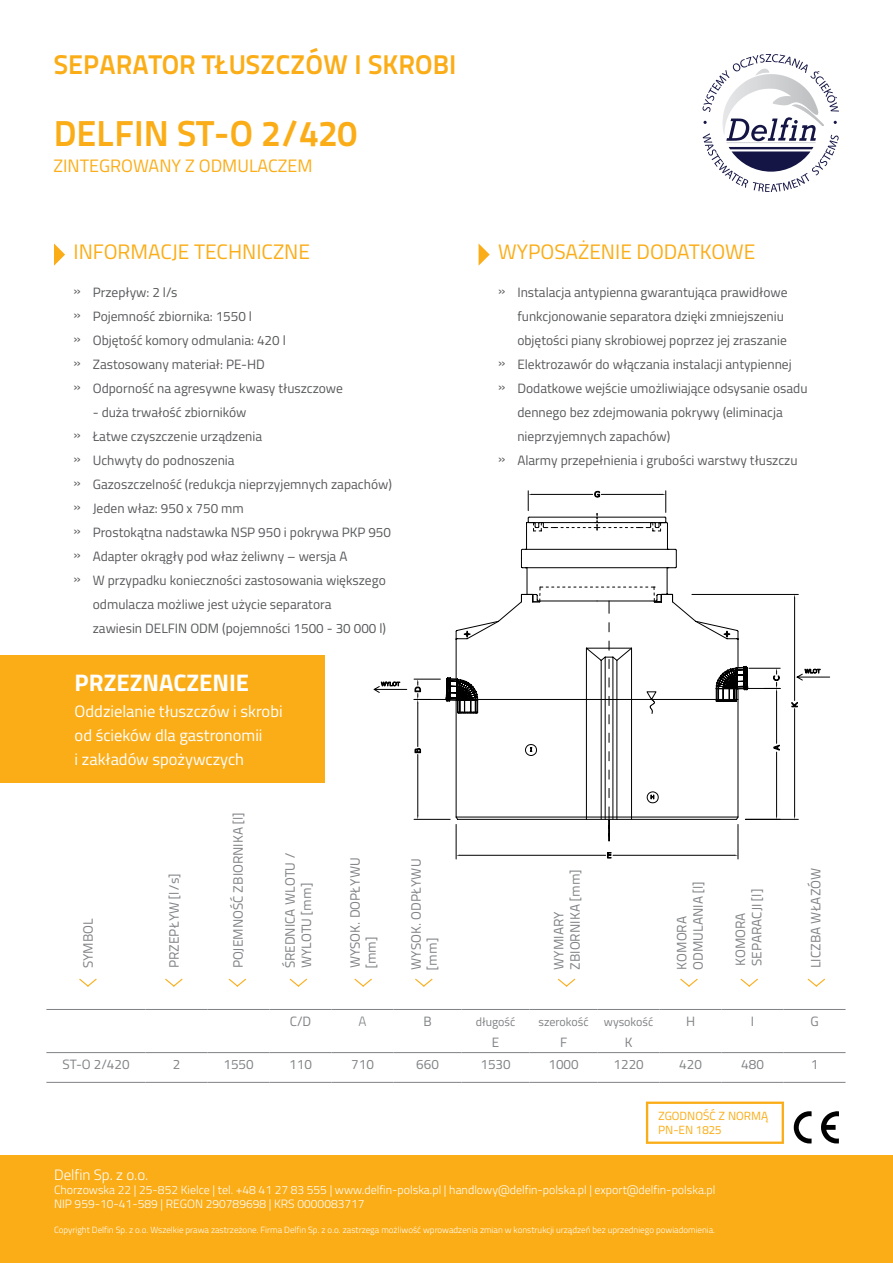
<style>
.page{position:relative;width:893px;height:1263px;background:#fff}
.page>*{position:absolute;margin:0;border:0;box-sizing:border-box;transform-origin:0 0}
.t1{font:700 36px "Titillium Text 22 L";color:#fbad18}
.t2{font:700 27px "Titillium Text 22 L";color:#fbad18}
.t3{font:700 24px "Titillium";color:#fff}
.t4{font:21px "Titillium";color:#fbad18}
.t5{font:18px "Titillium";color:#fbad18}
.t6{font:16.5px/24px "Titillium";color:#fff}
.t7{font:300 15px "Titillium";color:#fff}
.t8{font:13.5px/24px "Titillium";color:#58595b}
.t9{font:13.5px/16.2px "Titillium Text 22 L";color:#808285}
.t10{font:13.5px "Titillium";color:#808285}
.t11{font:300 13.5px "Titillium";color:#808285}
.t12{font:300 12px/14.4px "Titillium";color:#fff}
.t13{font:12px "Titillium";color:#808285}
.t14{font:11.85px/14.1px "Titillium Text 22 L";color:#fbad18}
.t15{font:300 9px "Titillium";color:#fff}
</style>
<div class="page">
<div style="left:0;top:1156px;width:893px;height:107px;background:#fbad18"></div>
<svg style="left:702px;top:54px;width:137px;height:138px"></svg>
<svg style="left:821px;top:1111px;width:18px;height:32px"></svg>
<svg style="left:794px;top:1111px;width:17px;height:32px"></svg>
<svg style="left:646px;top:1101px;width:138px;height:43px"></svg>
<svg style="left:54px;top:243px;width:11px;height:23px"></svg>
<svg style="left:479px;top:244px;width:11px;height:21px"></svg>
<div style="left:0;top:655px;width:324px;height:127px;background:#fbad18"></div>
<hr style="left:46px;top:1009px;width:100px;height:1px;background:#808285">
<hr style="left:146px;top:1009px;width:62px;height:1px;background:#808285">
<hr style="left:208px;top:1009px;width:62px;height:1px;background:#808285">
<hr style="left:270px;top:1009px;width:62px;height:1px;background:#808285">
<hr style="left:332px;top:1009px;width:61px;height:1px;background:#808285">
<hr style="left:393px;top:1009px;width:69px;height:1px;background:#808285">
<hr style="left:462px;top:1009px;width:68px;height:1px;background:#808285">
<hr style="left:530px;top:1009px;width:68px;height:1px;background:#808285">
<hr style="left:598px;top:1009px;width:62px;height:1px;background:#808285">
<hr style="left:660px;top:1009px;width:62px;height:1px;background:#808285">
<hr style="left:722px;top:1009px;width:62px;height:1px;background:#808285">
<hr style="left:784px;top:1009px;width:61px;height:1px;background:#808285">
<hr style="left:46px;top:1052px;width:100px;height:1px;background:#808285">
<hr style="left:146px;top:1052px;width:62px;height:1px;background:#808285">
<hr style="left:208px;top:1052px;width:62px;height:1px;background:#808285">
<hr style="left:270px;top:1052px;width:62px;height:1px;background:#808285">
<hr style="left:332px;top:1052px;width:61px;height:1px;background:#808285">
<hr style="left:393px;top:1052px;width:69px;height:1px;background:#808285">
<hr style="left:462px;top:1052px;width:68px;height:1px;background:#808285">
<hr style="left:530px;top:1052px;width:68px;height:1px;background:#808285">
<hr style="left:598px;top:1052px;width:62px;height:1px;background:#808285">
<hr style="left:660px;top:1052px;width:62px;height:1px;background:#808285">
<hr style="left:722px;top:1052px;width:62px;height:1px;background:#808285">
<hr style="left:784px;top:1052px;width:61px;height:1px;background:#808285">
<hr style="left:46px;top:1082px;width:100px;height:1px;background:#808285">
<hr style="left:146px;top:1082px;width:62px;height:1px;background:#808285">
<hr style="left:208px;top:1082px;width:62px;height:1px;background:#808285">
<hr style="left:270px;top:1082px;width:62px;height:1px;background:#808285">
<hr style="left:332px;top:1082px;width:61px;height:1px;background:#808285">
<hr style="left:393px;top:1082px;width:69px;height:1px;background:#808285">
<hr style="left:462px;top:1082px;width:68px;height:1px;background:#808285">
<hr style="left:530px;top:1082px;width:68px;height:1px;background:#808285">
<hr style="left:598px;top:1082px;width:62px;height:1px;background:#808285">
<hr style="left:660px;top:1082px;width:62px;height:1px;background:#808285">
<hr style="left:722px;top:1082px;width:62px;height:1px;background:#808285">
<hr style="left:784px;top:1082px;width:61px;height:1px;background:#808285">
<svg style="left:228px;top:978px;width:18px;height:9px"></svg>
<svg style="left:415px;top:978px;width:18px;height:9px"></svg>
<svg style="left:165px;top:978px;width:18px;height:9px"></svg>
<svg style="left:79px;top:978px;width:18px;height:9px"></svg>
<svg style="left:289px;top:978px;width:19px;height:9px"></svg>
<svg style="left:557px;top:978px;width:19px;height:9px"></svg>
<svg style="left:354px;top:978px;width:18px;height:9px"></svg>
<svg style="left:680px;top:978px;width:18px;height:9px"></svg>
<svg style="left:740px;top:978px;width:18px;height:9px"></svg>
<svg style="left:807px;top:978px;width:18px;height:9px"></svg>
<hr style="left:456px;top:824px;width:1px;height:35px;background:#000">
<hr style="left:738px;top:824px;width:1px;height:35px;background:#000">
<hr style="left:460px;top:855px;width:146px;height:1px;background:#000">
<hr style="left:613px;top:855px;width:121px;height:1px;background:#000">
<svg style="left:607px;top:852px;width:4px;height:6px"></svg>
<svg style="left:373px;top:491px;width:457px;height:351px"></svg>
<hr style="left:456px;top:699px;width:1px;height:118px;background:#000">
<h2 class="t2" style="left:54px;top:44px;width:404px">SEPARATOR TŁUSZCZÓW I SKROBI</h2>
<h1 class="t1" style="left:54px;top:105px;width:304px">DELFIN ST-O 2/420</h1>
<h3 class="t5" style="left:54px;top:153px;width:261px">ZINTEGROWANY Z ODMULACZEM</h3>
<h3 class="t4" style="left:74px;top:236px;width:238px">INFORMACJE TECHNICZNE</h3>
<h3 class="t4" style="left:498px;top:236px;width:259px">WYPOSAŻENIE DODATKOWE</h3>
<p class="t8" style="left:74px;top:278px;width:9px;text-align:justify">» » » » »</p>
<p class="t8" style="left:74px;top:422px;width:9px;text-align:justify">» » » » » » »</p>
<p class="t8" style="left:93px;top:279px;width:252px">Przepływ: 2 l/s<br>Pojemność zbiornika: 1550 l<br>Objętość komory odmulania: 420 l<br>Zastosowany materiał: PE-HD<br>Odporność na agresywne kwasy tłuszczowe</p>
<p class="t8" style="left:93px;top:399px;width:301px">- duża trwałość zbiorników<br>Łatwe czyszczenie urządzenia<br>Uchwyty do podnoszenia<br>Gazoszczelność (redukcja nieprzyjemnych zapachów)<br>Jeden właz: 950 x 750 mm<br>Prostokątna nadstawka NSP 950 i pokrywa PKP 950<br>Adapter okrągły pod właz żeliwny – wersja A<br>W przypadku konieczności zastosowania większego odmulacza możliwe jest użycie separatora<br>zawiesin DELFIN ODM (pojemności 1500 - 30 000 l)</p>
<h3 class="t3" style="left:75px;top:664px;width:176px">PRZEZNACZENIE</h3>
<p class="t6" style="left:75px;top:698px;width:209px">Oddzielanie tłuszczów i skrobi od ścieków dla gastronomii<br>i zakładów spożywczych</p>
<p class="t9" style="left:79px;top:968px;width:52px;rotate:-90deg">SYMBOL</p>
<p class="t9" style="left:165px;top:968px;width:96px;rotate:-90deg">PRZEPŁYW [L/S]</p>
<p class="t9" style="left:229px;top:968px;width:157px;rotate:-90deg">POJEMNOŚĆ ZBIORNIKA [L]</p>
<p class="t9" style="left:281px;top:968px;width:118px;rotate:-90deg">ŚREDNICA WLOTU /<br>WYLOTU [MM]</p>
<p class="t9" style="left:346px;top:968px;width:112px;rotate:-90deg">WYSOK. DOPŁYWU [MM]</p>
<p class="t8" style="left:498px;top:278px;width:9px">»</p>
<p class="t8" style="left:498px;top:350px;width:9px">» »</p>
<p class="t8" style="left:498px;top:446px;width:9px">»</p>
<p class="t8" style="left:517px;top:279px;width:292px">Instalacja antypienna gwarantująca prawidłowe funkcjonowanie separatora dzięki zmniejszeniu objętości piany skrobiowej poprzez jej zraszanie Elektrozawór do włączania instalacji antypiennej Dodatkowe wejście umożliwiające odsysanie osadu dennego bez zdejmowania pokrywy (eliminacja nieprzyjemnych zapachów)<br>Alarmy przepełnienia i grubości warstwy tłuszczu</p>
<p class="t9" style="left:407px;top:970px;width:112px;rotate:-90deg">WYSOK. ODPŁYWU [MM]</p>
<p class="t9" style="left:550px;top:970px;width:102px;rotate:-90deg">WYMIARY<br>ZBIORNIKA [MM]</p>
<p class="t9" style="left:673px;top:970px;width:90px;rotate:-90deg">KOMORA<br>ODMULANIA [L]</p>
<p class="t9" style="left:732px;top:966px;width:79px;rotate:-90deg">KOMORA<br>SEPARACJI [L]</p>
<p class="t9" style="left:807px;top:968px;width:102px;rotate:-90deg">LICZBA WŁAZÓW</p>
<p class="t10" style="left:290px;top:1011px;width:23px">C/D</p>
<p class="t11" style="left:358px;top:1011px;width:10px">A</p>
<p class="t10" style="left:423px;top:1011px;width:10px">B</p>
<p class="t13" style="left:476px;top:1012px;width:41px">długość</p>
<p class="t10" style="left:492px;top:1032px;width:9px">E</p>
<p class="t13" style="left:538px;top:1012px;width:52px">szerokość</p>
<p class="t10" style="left:560px;top:1032px;width:9px">F</p>
<p class="t13" style="left:604px;top:1012px;width:51px">wysokość</p>
<p class="t10" style="left:625px;top:1032px;width:9px">K</p>
<p class="t10" style="left:686px;top:1011px;width:11px">H</p>
<p class="t10" style="left:751px;top:1011px;width:5px">I</p>
<p class="t10" style="left:810px;top:1011px;width:10px">G</p>
<p class="t10" style="left:62px;top:1054px;width:69px">ST-O 2/420</p>
<p class="t10" style="left:173px;top:1054px;width:9px">2</p>
<p class="t10" style="left:223px;top:1054px;width:32px">1550</p>
<p class="t10" style="left:289px;top:1054px;width:24px">110</p>
<p class="t10" style="left:351px;top:1054px;width:24px">710</p>
<p class="t10" style="left:416px;top:1054px;width:24px">660</p>
<p class="t10" style="left:480px;top:1054px;width:32px">1530</p>
<p class="t10" style="left:548px;top:1054px;width:32px">1000</p>
<p class="t10" style="left:613px;top:1054px;width:32px">1220</p>
<p class="t10" style="left:679px;top:1054px;width:24px">420</p>
<p class="t10" style="left:741px;top:1054px;width:24px">480</p>
<p class="t10" style="left:811px;top:1054px;width:9px">1</p>
<p class="t14" style="left:658px;top:1108px;width:112px">ZGODNOŚĆ Z NORMĄ<br>PN-EN 1825</p>
<p class="t7" style="left:54px;top:1163px;width:96px">Delfin Sp. z o.o.</p>
<p class="t12" style="left:54px;top:1182px;width:663px">Chorzowska 22 | 25-852 Kielce | tel. +48 41 27 83 555 | www.delfin-polska.pl | handlowy@delfin-polska.pl | export@delfin-polska.pl<br>NIP 959-10-41-589 | REGON 290789698 | KRS 0000083717</p>
<p class="t15" style="left:54px;top:1223px;width:663px">Copyright Delfin Sp. z o.o. Wszelkie prawa zastrzeżone. Firma Delfin Sp. z o.o. zastrzega możliwość wprowadzenia zmian w konstrukcji urządzeń bez uprzedniego powiadomienia.</p>
</div>
